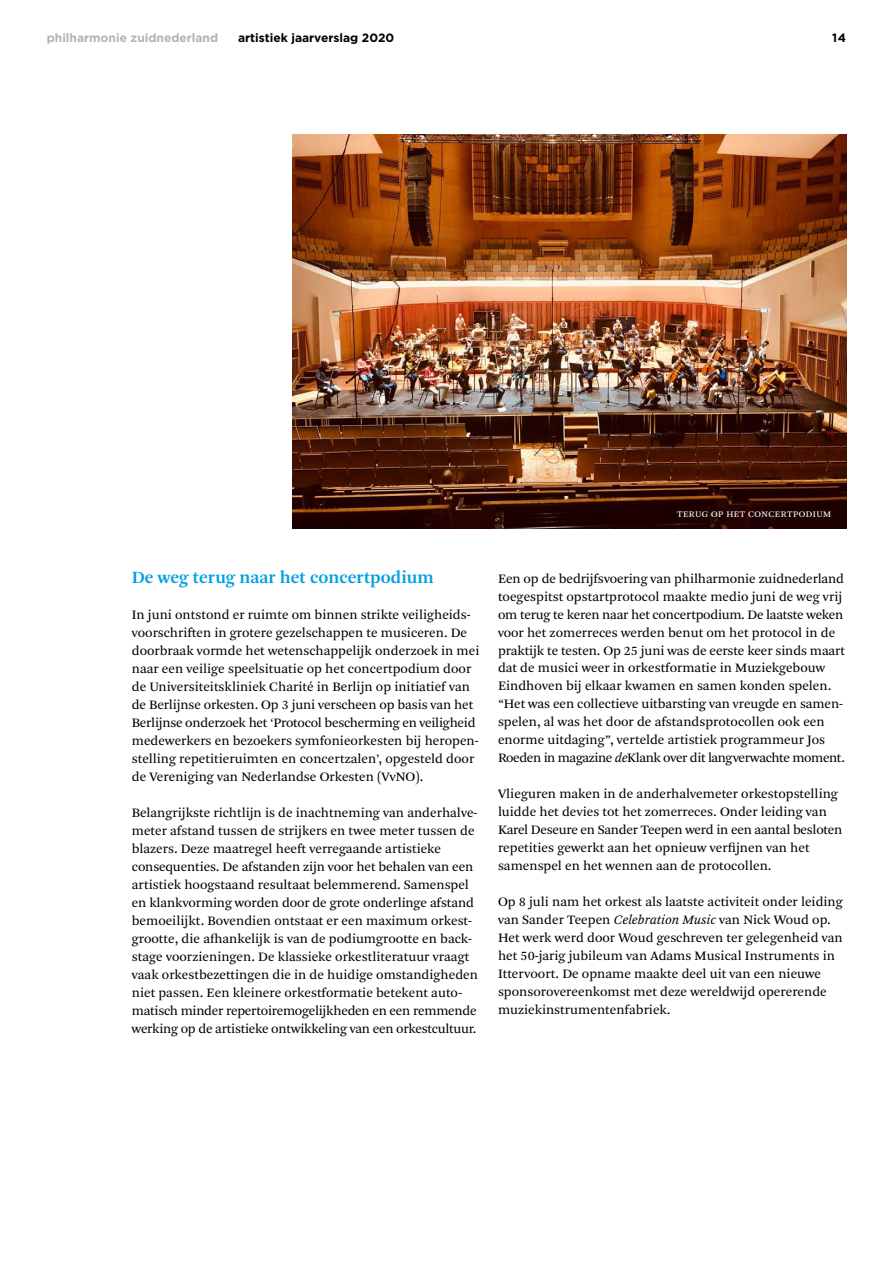
<style>
.page{position:relative;width:893px;height:1263px;background:#fff}
.page>*{position:absolute;margin:0;border:0;box-sizing:border-box;transform-origin:0 0}
.t1{font:600 18px "Arnhem Pro";color:#009fe3}
.t2{font:13.5px/18px "Arnhem Pro Blond";color:#000}
.t3{font:700 12px "Gotham";color:#000}
.t4{font:700 12px "Gotham";color:#b3b3b3}
.t5{font:9px "Arnhem Pro Blond";letter-spacing:.05em;color:#fff}
.s1{font-style:italic}
</style>
<div class="page">
<img style="left:292px;top:135px;width:554px;height:393px">
<p class="t4" style="left:47px;top:30px;width:173px">philharmonie zuidnederland</p>
<p class="t3" style="left:238px;top:30px;width:158px">artistiek jaarverslag 2020</p>
<p class="t3" style="left:832px;top:30px;width:15px">14</p>
<p class="t5" style="left:677px;top:508px;width:155px">TERUG OP HET CONCERTPODIUM</p>
<h1 class="t1" style="left:132px;top:565px;width:303px">De weg terug naar het concertpodium</h1>
<p class="t2" style="left:132px;top:605px;width:349px">In juni ontstond er ruimte om binnen strikte veiligheids&shy;voorschriften in grotere gezelschappen te musiceren. De doorbraak vormde het wetenschappelijk onderzoek in mei naar een veilige speelsituatie op het concertpodium door de Universiteitskliniek Charité in Berlijn op initiatief van de Berlijnse orkesten. Op 3 juni verscheen op basis van het Berlijnse onderzoek het ‘Protocol bescherming en veiligheid medewerkers en bezoekers symfonieorkesten bij heropen&shy;stelling repetitieruimten en concertzalen’, opgesteld door de Vereniging van Nederlandse Orkesten (VvNO).</p>
<p class="t2" style="left:132px;top:803px;width:348px">Belangrijkste richtlijn is de inachtneming van anderhalve&shy;meter afstand tussen de strijkers en twee meter tussen de blazers. Deze maatregel heeft verregaande artistieke consequenties. De afstanden zijn voor het behalen van een artistiek hoogstaand resultaat belemmerend. Samenspel en klankvorming worden door de grote onderlinge afstand bemoeilijkt. Bovendien ontstaat er een maximum orkest&shy;grootte, die afhankelijk is van de podiumgrootte en back&shy;stage voorzieningen. De klassieke orkestliteratuur vraagt vaak orkestbezettingen die in de huidige omstandigheden niet passen. Een kleinere orkestformatie betekent auto&shy;matisch minder repertoiremogelijkheden en een remmende werking op de artistieke ontwikkeling van een orkestcultuur.</p>
<p class="t2" style="left:498px;top:569px;width:349px">Een op de bedrijfsvoering van philharmonie zuidnederland toegespitst opstartprotocol maakte medio juni de weg vrij om terug te keren naar het concertpodium. De laatste weken voor het zomerreces werden benut om het protocol in de praktijk te testen. Op 25 juni was de eerste keer sinds maart dat de musici weer in orkestformatie in Muziekgebouw Eindhoven bij elkaar kwamen en samen konden spelen. “Het was een collectieve uitbarsting van vreugde en samen&shy;spelen, al was het door de afstandsprotocollen ook een enorme uitdaging”, vertelde artistiek programmeur Jos Roeden in magazine <span class="s1">de</span>Klank over dit langverwachte moment.</p>
<p class="t2" style="left:498px;top:785px;width:346px">Vlieguren maken in de anderhalvemeter orkestopstelling luidde het devies tot het zomerreces. Onder leiding van Karel Deseure en Sander Teepen werd in een aantal besloten repetities gewerkt aan het opnieuw verfijnen van het samenspel en het wennen aan de protocollen.</p>
<p class="t2" style="left:498px;top:893px;width:346px">Op 8 juli nam het orkest als laatste activiteit onder leiding van Sander Teepen <span class="s1">Celebration Music</span> van Nick Woud op.<br>Het werk werd door Woud geschreven ter gelegenheid van het 50-jarig jubileum van Adams Musical Instruments in Ittervoort. De opname maakte deel uit van een nieuwe sponsorovereenkomst met deze wereldwijd opererende muziekinstrumentenfabriek.</p>
</div>
